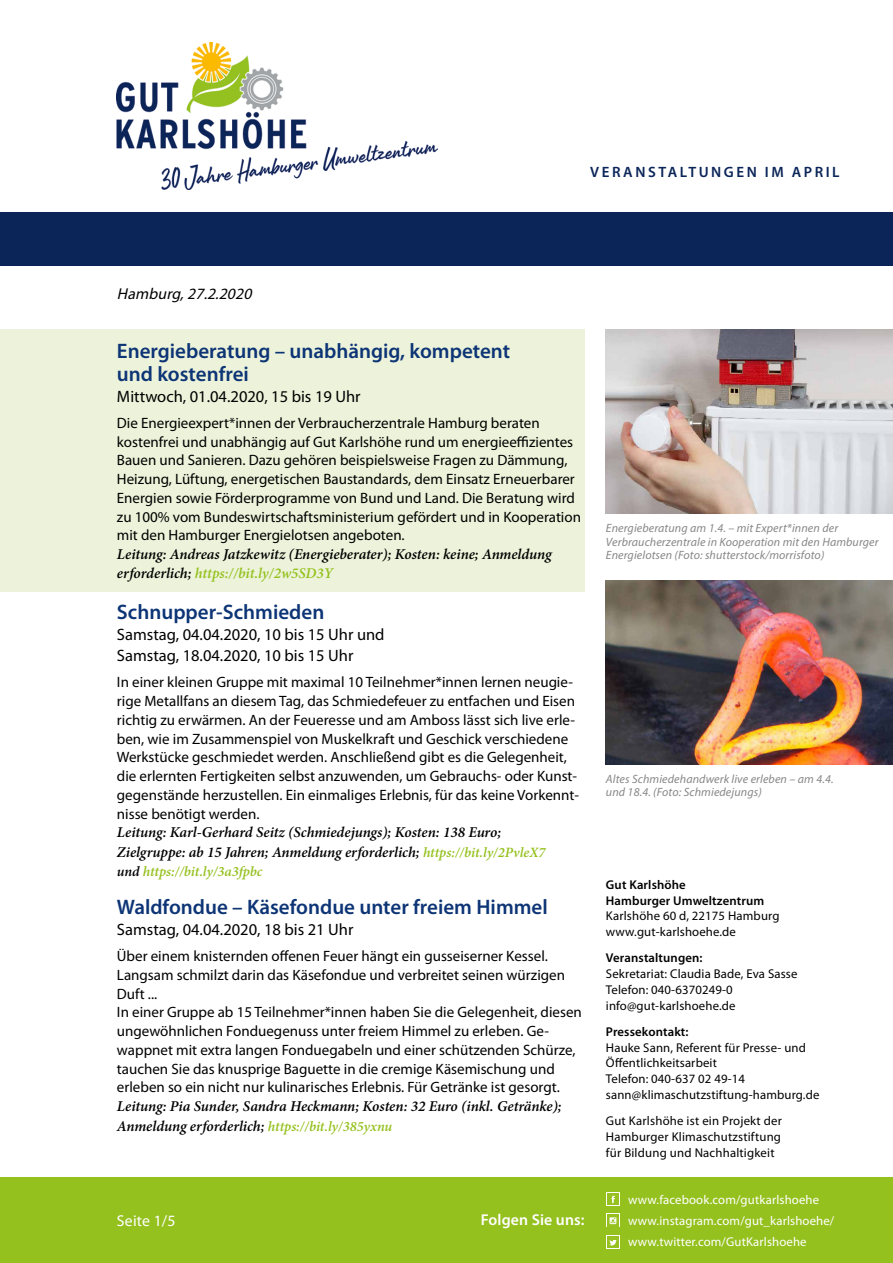
<style>
.page{position:relative;width:893px;height:1263px;background:#fff}
.page>*{position:absolute;margin:0;border:0;box-sizing:border-box;transform-origin:0 0}
.t1{font:600 21px/22.5px "Myriad Pro";color:#0d3576}
.t2{font:16.5px/21px "Myriad Pro";color:#000}
.t3{font:italic 15.75px "Myriad Pro";color:#000}
.t4{font:600 15.75px "Myriad Pro";letter-spacing:.01em;color:#fff}
.t5{font:15.75px "Myriad Pro";letter-spacing:.01em;color:#fff}
.t6{font:15px/18.8px "Myriad Pro";color:#000}
.t7{font:italic 600 15px/19.5px "Minion Pro";letter-spacing:-.005em;color:#000}
.t8{font:600 15px "Myriad Pro";letter-spacing:.17em;color:#0b2559}
.t9{font:italic 600 14.25px "Minion Pro";color:#95c11f}
.t10{font:12.75px/15.8px "Myriad Pro";letter-spacing:.01em;color:#000}
.t11{font:12.75px/21px "Myriad Pro";letter-spacing:.01em;color:#fff}
.t12{font:600 12.75px/15.8px "Myriad Pro";letter-spacing:.01em;color:#000}
.t13{font:italic 12px/13.5px "Myriad Pro";letter-spacing:.01em;color:#878787}
.s1{color:#95c11f}
.s2{font-size:14.25px;color:#95c11f}
.s3{color:#000}
</style>
<div class="page">
<img style="left:606px;top:580px;width:287px;height:184px">
<div style="left:0;top:330px;width:585px;height:262px;background:#ecf3da"></div>
<div style="left:0;top:213px;width:893px;height:53px;background:#0b2559"></div>
<div style="left:0;top:1178px;width:893px;height:85px;background:#95c11f"></div>
<div style="left:606px;top:1192px;width:14px;height:14px;background:#fff"></div>
<svg style="left:607px;top:1193px;width:12px;height:12px"></svg>
<svg style="left:609px;top:1217px;width:8px;height:8px"></svg>
<svg style="left:609px;top:1240px;width:8px;height:6px"></svg>
<img style="left:117px;top:43px;width:320px;height:146px">
<img style="left:606px;top:330px;width:287px;height:184px">
<p class="t8" style="left:590px;top:162px;width:251px">VERANSTALTUNGEN IM APRIL</p>
<p class="t3" style="left:117px;top:284px;width:140px">Hamburg,27.2.2020</p>
<h1 class="t1" style="left:117px;top:339px;width:395px">Energieberatung – unabhängig, kompetent und kostenfrei</h1>
<p class="t2" style="left:117px;top:385px;width:245px">Mittwoch, 01.04.2020, 15 bis 19 Uhr</p>
<p class="t6" style="left:117px;top:413px;width:466px">Die Energieexpert*innen der Verbraucherzentrale Hamburg beraten kostenfrei und unabhängig auf Gut Karlshöhe rund um energieeffizientes Bauen und Sanieren. Dazu gehören beispielsweise Fragen zu Dämmung, Heizung, Lüftung, energetischen Baustandards, dem Einsatz Erneuerbarer Energien sowie Förderprogramme von Bund und Land. Die Beratung wird zu 100% vom Bundeswirtschaftsministerium gefördert und in Kooperation mit den Hamburger Energielotsen angeboten.</p>
<p class="t7" style="left:117px;top:545px;width:436px;line-height:18.8px">Leitung: Andreas Jatzkewitz (Energieberater); Kosten: keine; Anmeldung erforderlich; <span class="s1">https://bit.ly/2w5SD3Y</span></p>
<h1 class="t1" style="left:117px;top:600px;width:209px">Schnupper-Schmieden</h1>
<p class="t2" style="left:117px;top:624px;width:269px">Samstag, 04.04.2020, 10 bis 15 Uhr und<br>Samstag, 18.04.2020, 10 bis 15 Uhr</p>
<p class="t6" style="left:117px;top:673px;width:463px">In einer kleinen Gruppe mit maximal 10 Teilnehmer*innen lernen neugie&shy;rige Metallfans an diesem Tag, das Schmiedefeuer zu entfachen und Eisen richtig zu erwärmen. An der Feueresse und am Amboss lässt sich live erle&shy;ben, wie im Zusammenspiel von Muskelkraft und Geschick verschiedene Werkstücke geschmiedet werden. Anschließend gibt es die Gelegenheit, die erlernten Fertigkeiten selbst anzuwenden, um Gebrauchs- oder Kunst&shy;gegenstände herzustellen. Ein einmaliges Erlebnis, für das keine Vorkennt&shy;nisse benötigt werden.</p>
<p class="t7" style="left:117px;top:823px;width:430px">Leitung: Karl-Gerhard Seitz (Schmiedejungs); Kosten: 138 Euro;<br>Zielgruppe: ab 15 Jahren; Anmeldung erforderlich; <span class="s2">https://bit.ly/2PvleX7</span></p>
<p class="t9" style="left:117px;top:862px;width:147px"><span class="s3">und</span> https://bit.ly/3a3fpbc</p>
<h1 class="t1" style="left:117px;top:895px;width:432px">Waldfondue – Käsefondue unter freiem Himmel</h1>
<p class="t2" style="left:117px;top:918px;width:238px">Samstag, 04.04.2020, 18 bis 21 Uhr</p>
<p class="t6" style="left:117px;top:946px;width:466px">Über einem knisternden offenen Feuer hängt ein gusseiserner Kessel.<br>Langsam schmilzt darin das Käsefondue und verbreitet seinen würzigen Duft ...<br>In einer Gruppe ab 15 Teilnehmer*innen haben Sie die Gelegenheit, diesen ungewöhnlichen Fonduegenuss unter freiem Himmel zu erleben. Ge&shy;wappnet mit extra langen Fonduegabeln und einer schützenden Schürze, tauchen Sie das knusprige Baguette in die cremige Käsemischung und erleben so ein nicht nur kulinarisches Erlebnis. Für Getränke ist gesorgt.</p>
<p class="t7" style="left:117px;top:1096px;width:446px">Leitung: Pia Sunder, Sandra Heckmann; Kosten: 32 Euro (inkl. Getränke);<br>Anmeldung erforderlich; <span class="s2">https://bit.ly/385yxnu</span></p>
<p class="t13" style="left:606px;top:521px;width:274px">Energieberatung am 1.4. – mit Expert*innen der<br>Verbraucherzentrale in Kooperation mit den Hamburger<br>Energielotsen (Foto: shutterstock/morrisfoto)</p>
<p class="t13" style="left:606px;top:772px;width:229px">Altes Schmiedehandwerk live erleben – am 4.4. und 18.4. (Foto: Schmiedejungs)</p>
<p class="t12" style="left:606px;top:876px;width:160px">Gut Karlshöhe<br>Hamburger Umweltzentrum</p>
<p class="t10" style="left:606px;top:908px;width:175px">Karlshöhe 60 d, 22175 Hamburg www.gut-karlshoehe.de</p>
<p class="t12" style="left:606px;top:950px;width:98px">Veranstaltungen:</p>
<p class="t10" style="left:606px;top:966px;width:193px">Sekretariat: Claudia Bade, Eva Sasse<br>Telefon: 040-6370249-0 info@gut-karlshoehe.de</p>
<p class="t12" style="left:606px;top:1023px;width:84px">Pressekontakt:</p>
<p class="t10" style="left:606px;top:1039px;width:215px">Hauke Sann, Referent für Presse- und<br>Öffentlichkeitsarbeit<br>Telefon: 040-637 02 49-14 sann@klimaschutzstiftung-hamburg.de</p>
<p class="t10" style="left:606px;top:1113px;width:177px;text-align:justify">Gut Karlshöhe ist ein Projekt der Hamburger Klimaschutzstiftung für Bildung und Nachhaltigkeit</p>
<p class="t5" style="left:117px;top:1211px;width:60px">Seite 1/5</p>
<p class="t4" style="left:481px;top:1209px;width:105px">Folgen Sie uns:</p>
<p class="t11" style="left:628px;top:1188px;width:208px">www.facebook.com/gutkarlshoehe www.instagram.com/gut_karlshoehe/ www.twitter.com/GutKarlshoehe</p>
</div>
